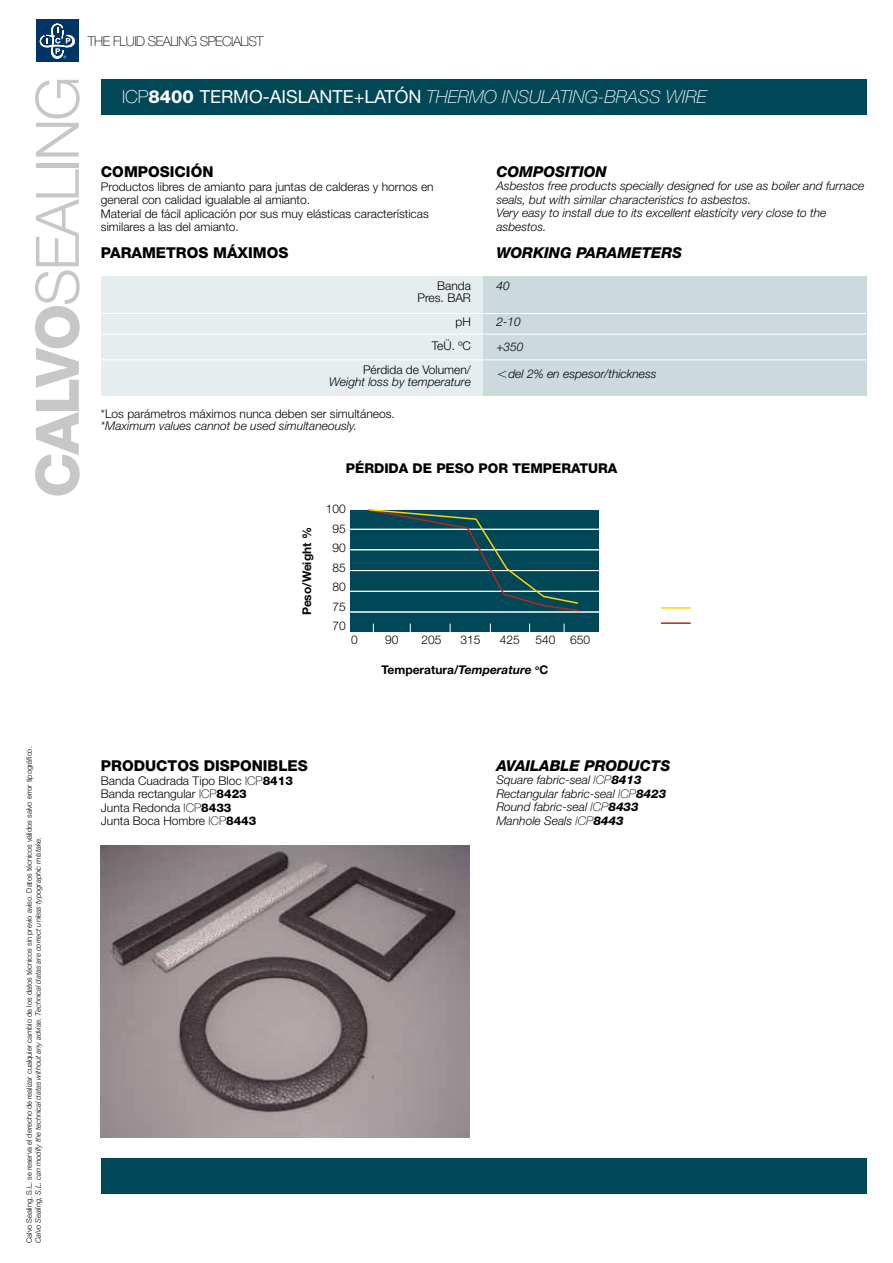
<style>
.page{position:relative;width:893px;height:1263px;background:#fff}
.page>*{position:absolute;margin:0;border:0;box-sizing:border-box;transform-origin:0 0}
.t1{font:300 60px "Helvetica Neue";letter-spacing:-.04em;color:#c6c7c8}
.t2{font:italic 100 18px "Helvetica Neue";color:#fff}
.t3{font:800 15px "Helvetica Neue";color:#000}
.t4{font:italic 800 15px "Helvetica Neue";color:#000}
.t5{font:800 13.5px "Helvetica Neue";color:#000}
.t6{font:100 13.5px "Helvetica Neue";letter-spacing:-.04em;color:#000}
.t7{font:300 12px/13.5px "Helvetica Neue";color:#000}
.t8{font:italic 300 12px/13.5px "Helvetica Neue";color:#000}
.t9{font:700 12px "Helvetica Neue";color:#000}
.t10{font:300 7.5px "Helvetica Neue";color:#000}
.t11{font:italic 300 7.5px "Helvetica Neue";letter-spacing:-.005em;color:#000}
.s1{font-weight:800}
.s2{font-style:normal}
.s3{font-weight:800;font-style:normal}
.s4{font-weight:400;font-style:normal}
.s5{font-family:"Adobe Song Std";font-style:normal}
.s6{font-style:italic}
.s7{font-weight:100}
</style>
<div class="page">
<div style="left:350px;top:510px;width:249px;height:121px;background:#004857"></div>
<hr style="left:341px;top:529px;width:259px;height:1px;background:#fff">
<hr style="left:341px;top:549px;width:259px;height:1px;background:#fff">
<hr style="left:341px;top:570px;width:259px;height:1px;background:#fff">
<hr style="left:341px;top:591px;width:259px;height:1px;background:#fff">
<hr style="left:341px;top:612px;width:259px;height:1px;background:#fff">
<div style="left:101px;top:1159px;width:765px;height:35px;background:#004857"></div>
<div style="left:101px;top:80px;width:765px;height:35px;background:#004857"></div>
<div style="left:101px;top:276px;width:382px;height:119px;background:#e6edee"></div>
<div style="left:483px;top:276px;width:383px;height:119px;background:#ccdadd"></div>
<hr style="left:101px;top:313px;width:765px;height:1px;background:#fff">
<hr style="left:101px;top:334px;width:765px;height:1px;background:#fff">
<hr style="left:101px;top:359px;width:765px;height:1px;background:#fff">
<hr style="left:661px;top:607px;width:30px;height:2px;background:#ffd300">
<hr style="left:661px;top:622px;width:30px;height:2px;background:#b1291c">
<svg style="left:367px;top:509px;width:213px;height:103px"></svg>
<img style="left:101px;top:845px;width:369px;height:292px">
<div style="left:36px;top:19px;width:43px;height:43px;background:#003566"></div>
<svg style="left:39px;top:23px;width:66px;height:57px"></svg>
<p class="t6" style="left:88px;top:33px;width:177px">THE FLUID SEALING SPECIALIST</p>
<h1 class="t1" style="left:21px;top:498px;width:423px;rotate:-90deg"><span class="s1">CALVO</span>SEALING</h1>
<h2 class="t2" style="left:122px;top:86px;width:586px"><span class="s2">ICP</span><span class="s3">8400</span> <span class="s4">TERMO-AISLANTE+LATÓN</span> THERMO INSULATING-BRASS WIRE</h2>
<p class="t3" style="left:101px;top:163px;width:114px">COMPOSICIÓN</p>
<p class="t7" style="left:101px;top:180px;width:334px">Productos libres de amianto para juntas de calderas y hornos en general con calidad igualable al amianto.<br>Material de fácil aplicación por sus muy elásticas características similares a las del amianto.</p>
<p class="t3" style="left:101px;top:244px;width:189px">PARAMETROS MÁXIMOS</p>
<p class="t7" style="left:417px;top:279px;width:55px;line-height:12px;text-align:right">Banda<br>Pres. BAR</p>
<p class="t7" style="left:363px;top:309px;width:109px;line-height:24px;text-align:right">pH<br>Temp. ºC<br>Pérdida de Volumen/</p>
<p class="t8" style="left:329px;top:375px;width:143px">Weight loss by temperature</p>
<p class="t4" style="left:496px;top:163px;width:112px">COMPOSITION</p>
<p class="t8" style="left:496px;top:179px;width:370px">Asbestos free products specially designed for use as boiler and furnace seals, but with similar characteristics to asbestos.<br>Very easy to install due to its excellent elasticity very close to the asbestos.</p>
<p class="t4" style="left:496px;top:244px;width:187px">WORKING PARAMETERS</p>
<p class="t8" style="left:496px;top:279px;width:15px">40</p>
<p class="t8" style="left:496px;top:309px;width:29px;line-height:25.5px">2-10 +350</p>
<p class="t8" style="left:496px;top:367px;width:162px"><span class="s5">＜</span>del 2% en espesor/thickness</p>
<p class="t7" style="left:101px;top:406px;width:295px">*Los parámetros máximos nunca deben ser simultáneos.</p>
<p class="t8" style="left:101px;top:418px;width:258px">*Maximum values cannot be used simultaneously.</p>
<p class="t5" style="left:346px;top:460px;width:273px">PÉRDIDA DE PESO POR TEMPERATURA</p>
<p class="t9" style="left:299px;top:615px;width:89px;rotate:-90deg">Peso/Weight %</p>
<p class="t7" style="left:326px;top:499px;width:22px;line-height:19.5px;text-align:center">100<br>95<br>90<br>85<br>80<br>75<br>70</p>
<p class="t7" style="left:351px;top:633px;width:8px">0</p>
<p class="t7" style="left:385px;top:633px;width:15px">90</p>
<p class="t7" style="left:421px;top:633px;width:22px">205</p>
<p class="t7" style="left:460px;top:633px;width:22px">315</p>
<p class="t7" style="left:500px;top:633px;width:22px">425</p>
<p class="t7" style="left:535px;top:633px;width:56px">540 650</p>
<p class="t9" style="left:382px;top:662px;width:168px">Temperatura/<span class="s6">Temperature</span> <sup>o</sup>C</p>
<p class="t10" style="left:24px;top:1243px;width:498px;rotate:-90deg">Calvo Sealing, S.L. se reserva el derecho de realizar cualquier cambio de los datos técnicos sin previo aviso. Datos técnicos válidos salvo error tipográfico.</p>
<p class="t11" style="left:34px;top:1243px;width:408px;rotate:-90deg">Calvo Sealing, S.L. can modify the technical datas without any advise. Technical datas are correct unless typographic mistake.</p>
<p class="t3" style="left:101px;top:757px;width:208px">PRODUCTOS DISPONIBLES</p>
<p class="t7" style="left:101px;top:774px;width:193px">Banda Cuadrada Tipo Bloc <span class="s7">ICP</span><span class="s1">8413<br></span>Banda rectangular <span class="s7">ICP</span><span class="s1">8423<br></span>Junta Redonda <span class="s7">ICP</span><span class="s1">8433<br></span>Junta Boca Hombre <span class="s7">ICP</span><span class="s1">8443</span></p>
<p class="t4" style="left:496px;top:757px;width:175px">AVAILABLE PRODUCTS</p>
<p class="t8" style="left:496px;top:773px;width:171px">Square fabric-seal <span class="s7">ICP</span><span class="s1">8413<br></span>Rectangular fabric-seal <span class="s7">ICP</span><span class="s1">8423<br></span>Round fabric-seal <span class="s7">ICP</span><span class="s1">8433<br></span>Manhole Seals <span class="s7">ICP</span><span class="s1">8443</span></p>
</div>
